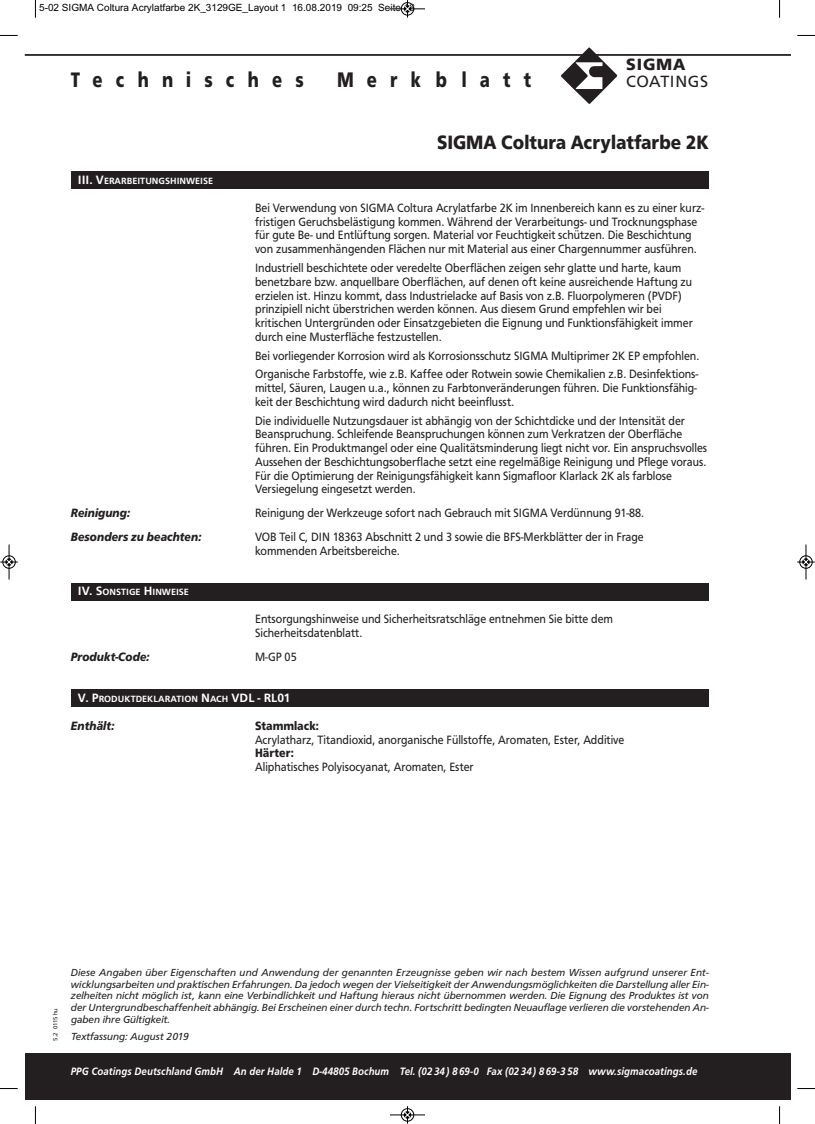
<style>
.page{position:relative;width:815px;height:1124px;background:#fff}
.page>*{position:absolute;margin:0;border:0;box-sizing:border-box;transform-origin:0 0}
.t1{font:700 21.88px "Frutus T";letter-spacing:.75em;color:#231f20;scale:.8 1}
.t2{font:700 20px "Frutus T";color:#231f20;scale:.9 1}
.t3{font:16.88px "Frutus T";color:#231f20}
.t4{font:700 16.88px "Frutus T";color:#231f20}
.t5{font:12.5px/13.8px "Frutus T";color:#231f20;scale:.9 1}
.t6{font:italic 700 12.5px "Frutus T";color:#231f20;scale:.9 1}
.t7{font:700 12.5px "Frutus T";color:#231f20;scale:.9 1}
.t8{font:italic 500 11.12px "Frutus T";letter-spacing:.01em;color:#fff;scale:.9 1}
.t9{font:italic 10.62px/11.9px "Frutus T";color:#231f20;text-align:justify}
.t10{font:10px "Arial";color:#000}
.t11{font:500 9.38px "Frutus T";color:#fff}
.t12{font:6.25px "Frutus T";letter-spacing:-.045em;color:#231f20}
.s1{font-size:12.5px}
</style>
<div class="page">
<div style="left:25px;top:1052px;width:765px;height:46px;background:#231f20"></div>
<hr style="left:25px;top:54px;width:765px;height:2px;background:#231f20">
<svg style="left:561px;top:47px;width:56px;height:57px"></svg>
<div style="left:71px;top:171px;width:638px;height:18px;background:#231f20"></div>
<div style="left:71px;top:583px;width:638px;height:17px;background:#231f20"></div>
<div style="left:71px;top:689px;width:638px;height:18px;background:#231f20"></div>
<svg style="left:35px;top:0;width:1px;height:18px"></svg>
<svg style="left:0;top:35px;width:18px;height:1px"></svg>
<svg style="left:779px;top:0;width:1px;height:18px"></svg>
<svg style="left:797px;top:35px;width:18px;height:1px"></svg>
<svg style="left:35px;top:1106px;width:1px;height:17px"></svg>
<svg style="left:0;top:1088px;width:18px;height:1px"></svg>
<svg style="left:779px;top:1106px;width:1px;height:17px"></svg>
<svg style="left:797px;top:1088px;width:18px;height:1px"></svg>
<div style="left:401px;top:2px;width:13px;height:14px;border:1px solid #fff;border-radius:50%"></div>
<hr style="left:390px;top:9px;width:35px;height:1px;background:#000">
<div style="left:401px;top:2px;width:13px;height:13px;border:1px solid #000;border-radius:50%"></div>
<svg style="left:404px;top:0;width:7px;height:18px"></svg>
<hr style="left:390px;top:1114px;width:35px;height:1px;background:#000">
<div style="left:401px;top:1108px;width:13px;height:13px;border:1px solid #000;border-radius:50%"></div>
<svg style="left:404px;top:1106px;width:7px;height:17px"></svg>
<div style="left:2px;top:555px;width:14px;height:13px;border:1px solid #fff;border-radius:50%"></div>
<hr style="left:9px;top:544px;width:1px;height:35px;background:#000">
<div style="left:3px;top:555px;width:12px;height:13px;border:1px solid #000;border-radius:50%"></div>
<svg style="left:0;top:558px;width:18px;height:7px"></svg>
<div style="left:799px;top:555px;width:14px;height:13px;border:1px solid #fff;border-radius:50%"></div>
<hr style="left:806px;top:544px;width:1px;height:35px;background:#000">
<div style="left:800px;top:555px;width:12px;height:13px;border:1px solid #000;border-radius:50%"></div>
<svg style="left:797px;top:558px;width:18px;height:7px"></svg>
<p class="t10" style="left:39px;top:2px;width:377px">5-02 SIGMA Coltura Acrylatfarbe 2K_3129GE_Layout 1 16.08.2019 09:25 Seite 18</p>
<h1 class="t1" style="left:71px;top:66px;width:293px">Technisches</h1>
<h1 class="t1" style="left:337px;top:66px;width:244px">Merkblatt</h1>
<h3 class="t4" style="left:626px;top:55px;width:61px">SIGM A</h3>
<h3 class="t3" style="left:626px;top:71px;width:84px">C O A TIN GS</h3>
<p class="t11" style="left:78px;top:175px;width:137px"><span class="s1">III. V</span>ERARBEITUNGSHINWEISE</p>
<h2 class="t2" style="left:437px;top:130px;width:303px">SIGMA Coltura Acrylatfarbe 2K</h2>
<p class="t5" style="left:255px;top:201px;width:501px">Bei Verwendung von SIGMA Coltura Acrylatfarbe 2K im Innenbereich kann es zu einer kurz&shy;fristigen Geruchsbelästigung kommen. Während der Verarbeitungs- und Trocknungsphase für gute Be- und Entlüftung sorgen. Material vor Feuchtigkeit schützen. Die Beschichtung von zusammenhängenden Flächen nur mit Material aus einer Chargennummer ausführen.</p>
<p class="t5" style="left:255px;top:261px;width:488px">Industriell beschichtete oder veredelte Oberflächen zeigen sehr glatte und harte, kaum benetzbare bzw. anquellbare Oberflächen, auf denen oft keine ausreichende Haftung zu erzielen ist. Hinzu kommt, dass Industrielacke auf Basis von z.B. Fluorpolymeren (PVDF) prinzipiell nicht überstrichen werden können. Aus diesem Grund empfehlen wir bei kritischen Untergründen oder Einsatzgebieten die Eignung und Funktionsfähigkeit immer durch eine Musterfläche festzustellen.</p>
<p class="t5" style="left:255px;top:346px;width:495px;line-height:18.8px">Bei vorliegender Korrosion wird als Korrosionsschutz SIGMA Multiprimer 2K EP empfohlen.<br>Organische Farbstoffe, wie z.B. Kaffee oder Rotwein sowie Chemikalien z.B. Desinfektions-</p>
<p class="t5" style="left:255px;top:381px;width:493px">mittel, Säuren, Laugen u.a., können zu Farbtonveränderungen führen. Die Funktionsfähig&shy;keit der Beschichtung wird dadurch nicht beeinflusst.</p>
<p class="t5" style="left:255px;top:413px;width:504px">Die individuelle Nutzungsdauer ist abhängig von der Schichtdicke und der Intensität der Beanspruchung. Schleifende Beanspruchungen können zum Verkratzen der Oberfläche führen. Ein Produktmangel oder eine Qualitätsminderung liegt nicht vor. Ein anspruchsvolles Aussehen der Beschichtungsoberflache setzt eine regelmäßige Reinigung und Pflege voraus.<br>Für die Optimierung der Reinigungsfähigkeit kann Sigmafloor Klarlack 2K als farblose Versiegelung eingesetzt werden.</p>
<p class="t6" style="left:71px;top:505px;width:67px">Reinigung:</p>
<p class="t5" style="left:255px;top:506px;width:434px">Reinigung der Werkzeuge sofort nach Gebrauch mit SIGMA Verdünnung 91-88.</p>
<p class="t6" style="left:71px;top:529px;width:147px">Besonders zu beachten:</p>
<p class="t5" style="left:255px;top:529px;width:433px">VOB Teil C, DIN 18363 Abschnitt 2 und 3 sowie die BFS-Merkblätter der in Frage kommenden Arbeitsbereiche.</p>
<p class="t11" style="left:78px;top:586px;width:113px"><span class="s1">IV. S</span>ONSTIGE <span class="s1">H</span>INWEISE</p>
<p class="t5" style="left:255px;top:612px;width:399px">Entsorgungshinweise und Sicherheitsratschläge entnehmen Sie bitte dem<br>Sicherheitsdatenblatt.</p>
<p class="t6" style="left:71px;top:649px;width:89px">Produkt-Code:</p>
<p class="t5" style="left:255px;top:649px;width:48px">M-GP 05</p>
<p class="t11" style="left:78px;top:692px;width:214px"><span class="s1">V. P</span>RODUKTDEKLARATION <span class="s1">N</span>ACH <span class="s1">VDL - RL01</span></p>
<p class="t6" style="left:71px;top:718px;width:50px">Enthält:</p>
<p class="t7" style="left:255px;top:718px;width:73px">Stammlack:</p>
<p class="t5" style="left:255px;top:732px;width:412px">Acrylatharz, Titandioxid, anorganische Füllstoffe, Aromaten, Ester, Additive</p>
<p class="t7" style="left:255px;top:745px;width:45px">Härter:</p>
<p class="t5" style="left:255px;top:759px;width:244px">Aliphatisches Polyisocyanat, Aromaten, Ester</p>
<p class="t12" style="left:52px;top:1040px;width:34px;rotate:-90deg">5.2 0115 hu</p>
<p class="t9" style="left:71px;top:965px;width:639px">Diese Angaben über Eigenschaften und Anwendung der genannten Erzeugnisse geben wir nach bestem Wissen aufgrund unserer Ent&shy;wicklungsarbeiten und praktischen Erfahrungen. Da jedoch wegen der Vielseitigkeit der Anwendungsmöglichkeiten die Darstellung aller Ein&shy;zelheiten nicht möglich ist, kann eine Verbindlichkeit und Haftung hieraus nicht übernommen werden. Die Eignung des Produktes ist von der Untergrundbeschaffenheit abhängig. Bei Erscheinen einer durch techn. Fortschritt bedingten Neuauflage verlieren die vorstehenden An&shy;gaben ihre Gültigkeit.</p>
<p class="t9" style="left:71px;top:1030px;width:120px">Textfassung: August 2019</p>
<p class="t8" style="left:71px;top:1064px;width:698px">PPG Coatings Deutschland GmbH An der Halde 1 D-44805 Bochum Tel. (02 34) 869-0 Fax (02 34) 869-3 58 www.sigmacoatings.de</p>
</div>
